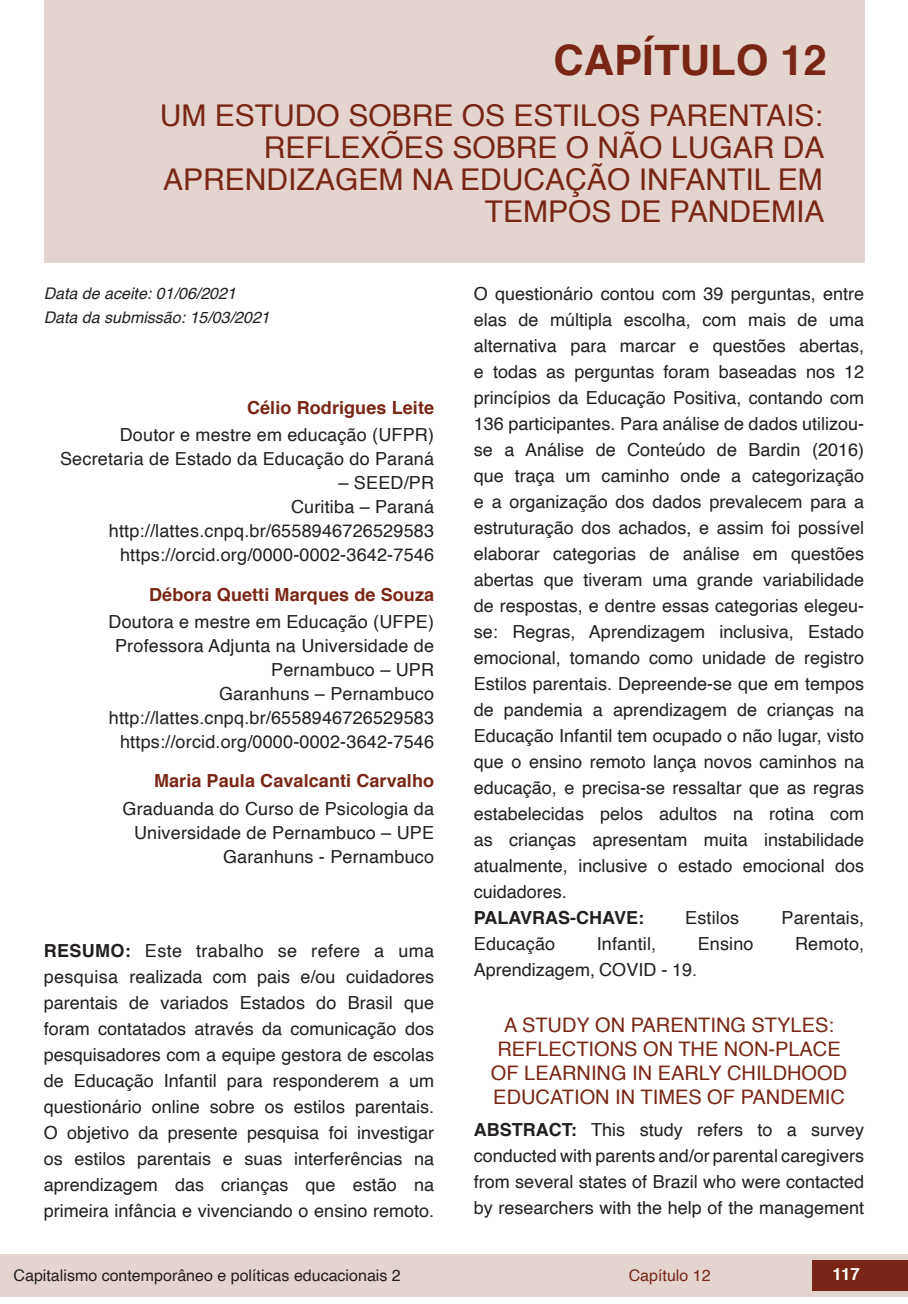
<style>
.page{position:relative;width:908px;height:1304px;background:#fff}
.page>*{position:absolute;margin:0;border:0;box-sizing:border-box;transform-origin:0 0}
.capítulos{font:700 42px "Helvetica";color:#7a2616}
.nome_artigos{font:30px/32px "Helvetica";color:#7a2616;text-align:right}
.título_Inglês{font:20px/24px "Helvetica";color:#7a2616;text-align:center}
.Resumos_e_PC_TXT{font:18px/26px "Helvetica";color:#231f20;text-align:justify}
.info_autores{font:18px/24px "Helvetica";letter-spacing:.01em;color:#231f20;text-align:right}
.nome_autores{font:700 18px "Helvetica";letter-spacing:.005em;color:#7a2616}
.Resumos_e_PC_TXT-2{font:700 18px "Helvetica";color:#231f20}
.t1{font:700 16.8px "Helvetica";color:#fff}
.data{font:italic 16px "Helvetica";color:#231f20}
.t2{font:16px "Helvetica";color:#231f20}
.t3{font:16px "Helvetica";color:#7a2616}
.s1{font-weight:700}
</style>
<div class="page">
<div style="left:0;top:1254px;width:906px;height:43px;background:#e4d4d0"></div>
<div style="left:812px;top:1261px;width:95px;height:30px;background:#7a2616"></div>
<div style="left:44px;top:0;width:819px;height:263px;background:#e4d4d0"></div>
<p class="capítulos" style="left:553px;top:26px;width:275px">CAPÍTULO 12</p>
<p class="nome_artigos" style="left:160px;top:101px;width:666px">UM ESTUDO SOBRE OS ESTILOS PARENTAIS:<br>REFLEXÕES SOBRE O NÃO LUGAR DA<br>APRENDIZAGEM NA EDUCAÇÃO INFANTIL EM<br>TEMPOS DE PANDEMIA</p>
<p class="data" style="left:44px;top:280px;width:194px">Data de aceite: 01/06/2021</p>
<p class="data" style="left:44px;top:304px;width:227px">Data da submissão: 15/03/2021</p>
<p class="nome_autores" style="left:247px;top:393px;width:188px">Célio Rodrigues Leite</p>
<p class="info_autores" style="left:120px;top:423px;width:316px">Doutor e mestre em educação (UFPR)</p>
<p class="info_autores" style="left:60px;top:447px;width:375px">Secretaria de Estado da Educação do Paraná</p>
<p class="info_autores" style="left:338px;top:471px;width:97px">– SEED/PR</p>
<p class="info_autores" style="left:291px;top:495px;width:144px">Curitiba – Paraná</p>
<p class="info_autores" style="left:109px;top:519px;width:326px">http://lattes.cnpq.br/6558946726529583</p>
<p class="info_autores" style="left:120px;top:543px;width:315px">https://orcid.org/0000-0002-3642-7546</p>
<p class="nome_autores" style="left:149px;top:580px;width:286px">Débora Quetti Marques de Souza</p>
<p class="info_autores" style="left:108px;top:610px;width:327px">Doutora e mestre em Educação (UFPE)</p>
<p class="info_autores" style="left:115px;top:634px;width:320px">Professora Adjunta na Universidade de<br>Pernambuco – UPR</p>
<p class="info_autores" style="left:219px;top:682px;width:216px">Garanhuns – Pernambuco</p>
<p class="info_autores" style="left:109px;top:706px;width:326px">http://lattes.cnpq.br/6558946726529583</p>
<p class="info_autores" style="left:120px;top:730px;width:315px">https://orcid.org/0000-0002-3642-7546</p>
<p class="nome_autores" style="left:154px;top:766px;width:281px">Maria Paula Cavalcanti Carvalho</p>
<p class="info_autores" style="left:122px;top:797px;width:313px">Graduanda do Curso de Psicologia da<br>Universidade de Pernambuco – UPE</p>
<p class="info_autores" style="left:223px;top:845px;width:212px">Garanhuns - Pernambuco</p>
<p class="Resumos_e_PC_TXT" style="left:44px;top:938px;width:392px"><span class="s1">RESUMO:</span> Este trabalho se refere a uma pesquisa realizada com pais e/ou cuidadores parentais de variados Estados do Brasil que foram contatados através da comunicação dos pesquisadores com a equipe gestora de escolas de Educação Infantil para responderem a um questionário online sobre os estilos parentais.<br>O objetivo da presente pesquisa foi investigar os estilos parentais e suas interferências na aprendizagem das crianças que estão na primeira infância e vivenciando o ensino remoto.</p>
<p class="Resumos_e_PC_TXT" style="left:473px;top:281px;width:392px">O questionário contou com 39 perguntas, entre elas de múltipla escolha, com mais de uma alternativa para marcar e questões abertas, e todas as perguntas foram baseadas nos 12 princípios da Educação Positiva, contando com 136 participantes. Para análise de dados utilizou&shy;se a Análise de Conteúdo de Bardin (2016) que traça um caminho onde a categorização e a organização dos dados prevalecem para a estruturação dos achados, e assim foi possível elaborar categorias de análise em questões abertas que tiveram uma grande variabilidade de respostas, e dentre essas categorias elegeu&shy;se: Regras, Aprendizagem inclusiva, Estado emocional, tomando como unidade de registro Estilos parentais. Depreende-se que em tempos de pandemia a aprendizagem de crianças na Educação Infantil tem ocupado o não lugar, visto que o ensino remoto lança novos caminhos na educação, e precisa-se ressaltar que as regras estabelecidas pelos adultos na rotina com as crianças apresentam muita instabilidade atualmente, inclusive o estado emocional dos cuidadores.</p>
<p class="Resumos_e_PC_TXT-2" style="left:473px;top:903px;width:172px">PALAVRAS-CHAVE:</p>
<p class="Resumos_e_PC_TXT" style="left:684px;top:905px;width:56px">Estilos</p>
<p class="Resumos_e_PC_TXT" style="left:781px;top:905px;width:84px">Parentais,</p>
<p class="Resumos_e_PC_TXT" style="left:473px;top:931px;width:83px">Educação</p>
<p class="Resumos_e_PC_TXT" style="left:596px;top:931px;width:61px">Infantil,</p>
<p class="Resumos_e_PC_TXT" style="left:697px;top:931px;width:57px">Ensino</p>
<p class="Resumos_e_PC_TXT" style="left:794px;top:931px;width:71px">Remoto,</p>
<p class="Resumos_e_PC_TXT" style="left:473px;top:957px;width:225px">Aprendizagem, COVID - 19.</p>
<p class="título_Inglês" style="left:490px;top:1014px;width:358px">A STUDY ON PARENTING STYLES:<br>REFLECTIONS ON THE NON-PLACE<br>OF LEARNING IN EARLY CHILDHOOD<br>EDUCATION IN TIMES OF PANDEMIC</p>
<p class="Resumos_e_PC_TXT" style="left:473px;top:1117px;width:392px"><span class="s1">ABSTRACT:</span> This study refers to a survey conducted with parents and/or parental caregivers from several states of Brazil who were contacted by researchers with the help of the management</p>
<p class="t2" style="left:14px;top:1263px;width:388px">Capitalismo contemporâneo e políticas educacionais 2</p>
<p class="t3" style="left:628px;top:1263px;width:83px">Capítulo 12</p>
<p class="t1" style="left:832px;top:1261px;width:29px">117</p>
</div>
